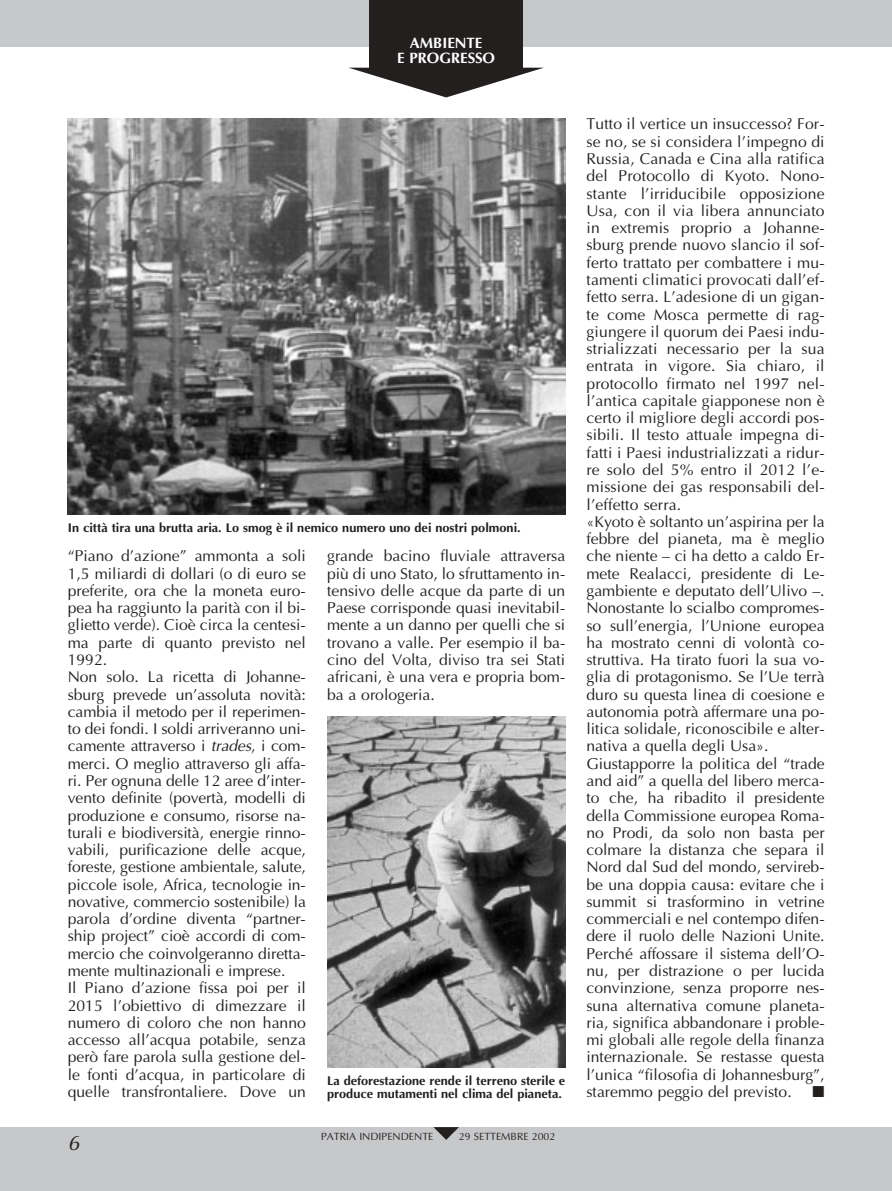
<style>
.page{position:relative;width:892px;height:1191px;background:#fff}
.page>*{position:absolute;margin:0;border:0;box-sizing:border-box;transform-origin:0 0}
.t1{font:italic 21px "Optima";color:#231f1f}
.t2{font:15.75px/17.2px "Optima";color:#231f1f}
.t3{font:15.75px "Zapf Dingbats";color:#231f1f}
.t4{font:700 15px/15.1px "Optima";color:#fff;text-align:center}
.t5{font:700 12.75px/12.9px "Optima";color:#231f1f}
.t6{font:10.5px "Optima";color:#231f1f}
.s1{font-style:italic}
</style>
<div class="page">
<div style="left:0;top:0;width:892px;height:46px;background:#c7c8ca"></div>
<div style="left:0;top:1126px;width:892px;height:64px;background:#c7c8ca"></div>
<div style="left:370px;top:0;width:153px;height:68px;background:#231f1f"></div>
<svg style="left:350px;top:68px;width:193px;height:29px"></svg>
<svg style="left:433px;top:1126px;width:26px;height:13px"></svg>
<img style="left:68px;top:119px;width:497px;height:395px">
<img style="left:327px;top:716px;width:238px;height:351px">
<p class="t4" style="left:397px;top:37px;width:99px">AMBIENTE<br>E PROGRESSO</p>
<p class="t5" style="left:68px;top:522px;width:455px">In città tira una brutta aria. Lo smog è il nemico numero uno dei nostri polmoni.</p>
<p class="t2" style="left:68px;top:549px;width:240px">“Piano d’azione” ammonta a soli 1,5 miliardi di dollari (o di euro se preferite, ora che la moneta euro&shy;pea ha raggiunto la parità con il bi&shy;glietto verde). Cioè circa la centesi&shy;ma parte di quanto previsto nel 1992.<br>Non solo. La ricetta di Johanne&shy;sburg prevede un’assoluta novità: cambia il metodo per il reperimen&shy;to dei fondi. I soldi arriveranno uni&shy;camente attraverso i <span class="s1">trades</span>, i com&shy;merci. O meglio attraverso gli affa&shy;ri. Per ognuna delle 12 aree d’inter&shy;vento definite (povertà, modelli di produzione e consumo, risorse na&shy;turali e biodiversità, energie rinno&shy;vabili, purificazione delle acque, foreste, gestione ambientale, salute, piccole isole, Africa, tecnologie in&shy;novative, commercio sostenibile) la parola d’ordine diventa “partner&shy;ship project” cioè accordi di com&shy;mercio che coinvolgeranno diretta&shy;mente multinazionali e imprese.<br>Il Piano d’azione fissa poi per il 2015 l’obiettivo di dimezzare il numero di coloro che non hanno accesso all’acqua potabile, senza però fare parola sulla gestione del&shy;le fonti d’acqua, in particolare di quelle transfrontaliere. Dove un</p>
<p class="t2" style="left:327px;top:549px;width:240px;text-align:justify">grande bacino fluviale attraversa più di uno Stato, lo sfruttamento in&shy;tensivo delle acque da parte di un Paese corrisponde quasi inevitabil&shy;mente a un danno per quelli che si trovano a valle. Per esempio il ba&shy;cino del Volta, diviso tra sei Stati africani, è una vera e propria bom&shy;ba a orologeria.</p>
<p class="t5" style="left:327px;top:1074px;width:240px">La deforestazione rende il terreno sterile e produce mutamenti nel clima del pianeta.</p>
<h1 class="t1" style="left:68px;top:1133px;width:13px">6</h1>
<p class="t6" style="left:321px;top:1131px;width:114px">PATRIA INDIPENDENTE</p>
<p class="t6" style="left:459px;top:1131px;width:98px">29 SETTEMBRE 2002</p>
<p class="t2" style="left:587px;top:117px;width:240px">Tutto il vertice un insuccesso? For&shy;se no, se si considera l’impegno di Russia, Canada e Cina alla ratifica del Protocollo di Kyoto. Nono&shy;stante l’irriducibile opposizione Usa, con il via libera annunciato in extremis proprio a Johanne&shy;sburg prende nuovo slancio il sof&shy;ferto trattato per combattere i mu&shy;tamenti climatici provocati dall’ef&shy;fetto serra. L’adesione di un gigan&shy;te come Mosca permette di rag&shy;giungere il quorum dei Paesi indu&shy;strializzati necessario per la sua entrata in vigore. Sia chiaro, il protocollo firmato nel 1997 nel&shy;l’antica capitale giapponese non è certo il migliore degli accordi pos&shy;sibili. Il testo attuale impegna di&shy;fatti i Paesi industrializzati a ridur&shy;re solo del 5% entro il 2012 l’e&shy;missione dei gas responsabili del&shy;l’effetto serra.<br>«Kyoto è soltanto un’aspirina per la febbre del pianeta, ma è meglio che niente – ci ha detto a caldo Er&shy;mete Realacci, presidente di Le&shy;gambiente e deputato dell’Ulivo –.<br>Nonostante lo scialbo compromes&shy;so sull’energia, l’Unione europea ha mostrato cenni di volontà co&shy;struttiva. Ha tirato fuori la sua vo&shy;glia di protagonismo. Se l’Ue terrà duro su questa linea di coesione e autonomia potrà affermare una po&shy;litica solidale, riconoscibile e alter&shy;nativa a quella degli Usa».<br>Giustapporre la politica del “trade and aid” a quella del libero merca&shy;to che, ha ribadito il presidente della Commissione europea Roma&shy;no Prodi, da solo non basta per colmare la distanza che separa il Nord dal Sud del mondo, servireb&shy;be una doppia causa: evitare che i summit si trasformino in vetrine commerciali e nel contempo difen&shy;dere il ruolo delle Nazioni Unite.<br>Perché affossare il sistema dell’O&shy;nu, per distrazione o per lucida convinzione, senza proporre nes&shy;suna alternativa comune planeta&shy;ria, significa abbandonare i proble&shy;mi globali alle regole della finanza internazionale. Se restasse questa l’unica “filosofia di Johannesburg”, staremmo peggio del previsto.</p>
<p class="t3" style="left:813px;top:1083px;width:13px">■</p>
</div>
